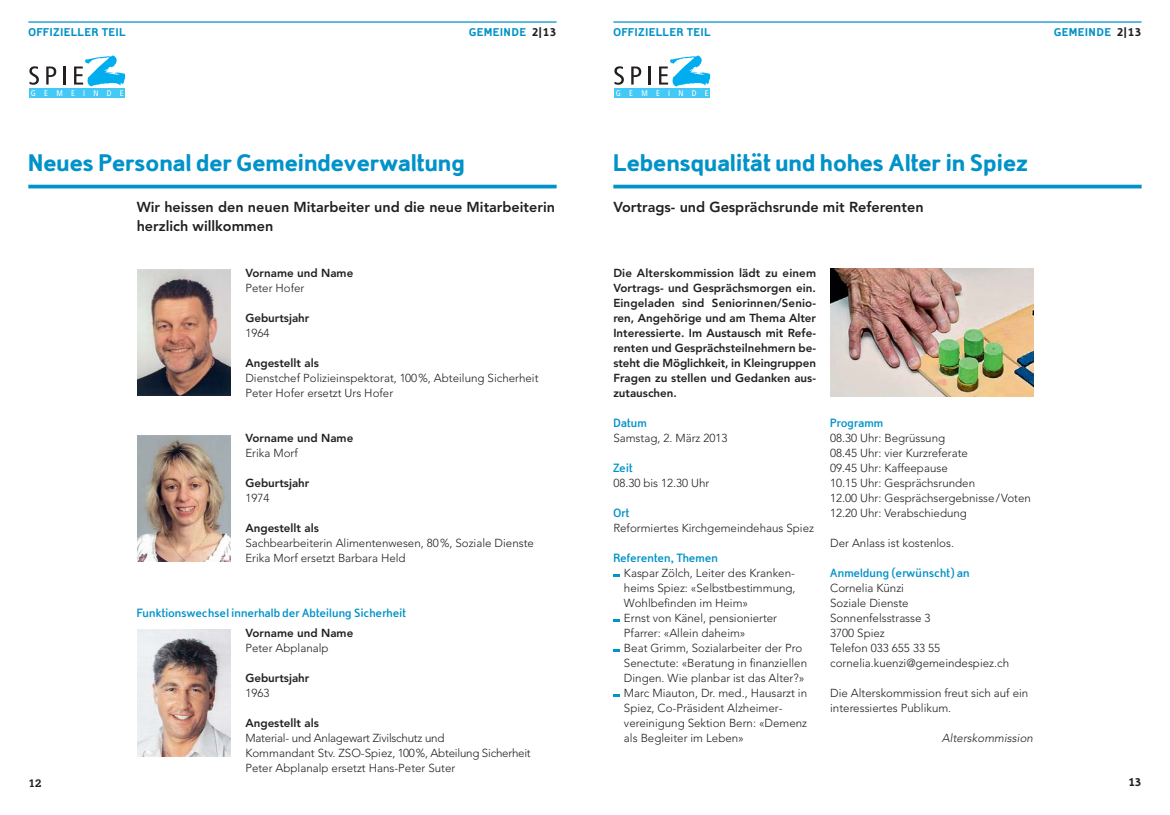
<style>
.page{position:relative;width:1170px;height:815px;background:#fff}
.page>*{position:absolute;margin:0;border:0;box-sizing:border-box;transform-origin:0 0}
.t1{font:900 25px "Domestos 98";letter-spacing:.025em;color:#0092c8}
.t2{font:800 14.38px/18.8px "Avenir";color:#231f20}
.t3{font:700 12.5px "Domestos 98";letter-spacing:.025em;color:#0092c8}
.t4{font:900 11.75px "Domestos 98";letter-spacing:.075em;color:#0092c8}
.t5{font:900 11.75px "Domestos 98";color:#231f20}
.t6{font:300 11.5px/15px "Avenir";color:#231f20}
.t7{font:800 11.5px/15px "Avenir";color:#231f20;text-align:justify}
.t8{font:300 11.5px/15px "Avenir";letter-spacing:-.02em;color:#231f20}
.t9{font:700 11.5px "Serifa";color:#231f20}
.t10{font:condensed 8.25px "Frutiger";letter-spacing:1em;color:#fff}
.s1{color:#231f20}
</style>
<div class="page">
<hr style="left:613px;top:185px;width:528px;height:3px;background:#0092c8">
<svg style="left:613px;top:574px;width:6px;height:3px"></svg>
<svg style="left:613px;top:619px;width:6px;height:3px"></svg>
<svg style="left:613px;top:649px;width:6px;height:3px"></svg>
<svg style="left:613px;top:694px;width:6px;height:3px"></svg>
<hr style="left:613px;top:21px;width:528px;height:2px;background:#0092c8">
<svg style="left:614px;top:66px;width:10px;height:19px"></svg>
<svg style="left:631px;top:67px;width:10px;height:18px"></svg>
<svg style="left:648px;top:67px;width:2px;height:18px"></svg>
<div style="left:614px;top:88px;width:96px;height:10px;background:#44c8f5"></div>
<svg style="left:659px;top:55px;width:51px;height:32px"></svg>
<hr style="left:28px;top:185px;width:528px;height:3px;background:#0092c8">
<hr style="left:28px;top:21px;width:528px;height:2px;background:#0092c8">
<svg style="left:29px;top:66px;width:10px;height:19px"></svg>
<svg style="left:46px;top:67px;width:10px;height:18px"></svg>
<hr style="left:63px;top:67px;width:3px;height:18px;background:#231f20">
<div style="left:30px;top:88px;width:95px;height:10px;background:#44c8f5"></div>
<svg style="left:74px;top:55px;width:51px;height:32px"></svg>
<img style="left:830px;top:268px;width:202px;height:129px">
<img style="left:137px;top:269px;width:94px;height:127px">
<img style="left:137px;top:435px;width:94px;height:127px">
<img style="left:137px;top:630px;width:94px;height:127px">
<p class="t4" style="left:28px;top:28px;width:99px">OFFIZIELLER TEIL</p>
<p class="t4" style="left:469px;top:28px;width:89px">GEMEINDE <span class="s1">2|13</span></p>
<p class="t4" style="left:613px;top:28px;width:99px">OFFIZIELLER TEIL</p>
<p class="t4" style="left:1053px;top:28px;width:89px">GEMEINDE <span class="s1">2|13</span></p>
<p class="t10" style="left:31px;top:90px;width:94px">GEMEINDE</p>
<p class="t10" style="left:616px;top:90px;width:94px">GEMEINDE</p>
<h1 class="t1" style="left:29px;top:154px;width:437px">Neues Personal der Gemeindeverwaltung</h1>
<h1 class="t1" style="left:613px;top:154px;width:415px">Lebensqualität und hohes Alter in Spiez</h1>
<p class="t2" style="left:137px;top:199px;width:420px">Wir heissen den neuen Mitarbeiter und die neue Mitarbeiterin herzlich willkommen</p>
<p class="t2" style="left:613px;top:199px;width:312px">Vortrags- und Gesprächsrunde mit Referenten</p>
<p class="t7" style="left:245px;top:266px;width:109px">Vorname und Name</p>
<p class="t6" style="left:245px;top:281px;width:61px">Peter Hofer</p>
<p class="t7" style="left:245px;top:311px;width:66px">Geburtsjahr</p>
<p class="t6" style="left:245px;top:326px;width:26px">1964</p>
<p class="t7" style="left:245px;top:356px;width:75px">Angestellt als</p>
<p class="t6" style="left:245px;top:371px;width:294px">Dienstchef Polizieinspektorat, 100%, Abteilung Sicherheit<br>Peter Hofer ersetzt Urs Hofer</p>
<p class="t7" style="left:245px;top:431px;width:109px">Vorname und Name</p>
<p class="t6" style="left:245px;top:446px;width:54px">Erika Morf</p>
<p class="t7" style="left:245px;top:476px;width:66px">Geburtsjahr</p>
<p class="t6" style="left:245px;top:491px;width:26px">1974</p>
<p class="t7" style="left:245px;top:521px;width:75px">Angestellt als</p>
<p class="t6" style="left:245px;top:536px;width:290px">Sachbearbeiterin Alimentenwesen, 80%, Soziale Dienste<br>Erika Morf ersetzt Barbara Held</p>
<p class="t3" style="left:137px;top:608px;width:271px">Funktionswechsel innerhalb der Abteilung Sicherheit</p>
<p class="t7" style="left:245px;top:626px;width:109px">Vorname und Name</p>
<p class="t6" style="left:245px;top:641px;width:85px">Peter Abplanalp</p>
<p class="t7" style="left:245px;top:671px;width:66px">Geburtsjahr</p>
<p class="t6" style="left:245px;top:686px;width:26px">1963</p>
<p class="t7" style="left:245px;top:716px;width:75px">Angestellt als</p>
<p class="t8" style="left:245px;top:731px;width:287px">Material- und Anlagewart Zivilschutz und<br>Kommandant Stv. ZSO-Spiez, 100%, Abteilung Sicherheit<br>Peter Abplanalp ersetzt Hans-Peter Suter</p>
<p class="t7" style="left:613px;top:266px;width:204px">Die Alterskommission lädt zu einem Vortrags- und Gesprächsmorgen ein.<br>Eingeladen sind Seniorinnen/Senio&shy;ren, Angehörige und am Thema Alter Interessierte. Im Austausch mit Refe&shy;renten und Gesprächsteilnehmern be&shy;steht die Möglichkeit, in Kleingruppen Fragen zu stellen und Gedanken aus&shy;zutauschen.</p>
<p class="t3" style="left:613px;top:418px;width:35px">Datum</p>
<p class="t6" style="left:613px;top:431px;width:116px">Samstag, 2. März 2013</p>
<p class="t3" style="left:613px;top:463px;width:21px">Zeit</p>
<p class="t6" style="left:613px;top:476px;width:97px">08.30 bis 12.30 Uhr</p>
<p class="t3" style="left:613px;top:508px;width:17px">Ort</p>
<p class="t6" style="left:613px;top:521px;width:202px">Reformiertes Kirchgemeindehaus Spiez</p>
<p class="t3" style="left:613px;top:553px;width:106px">Referenten, Themen</p>
<p class="t6" style="left:624px;top:566px;width:185px">Kaspar Zölch, Leiter des Kranken&shy;heims Spiez: «Selbstbestimmung,<br>Wohlbefinden im Heim»<br>Ernst von Känel, pensionierter<br>Pfarrer: «Allein daheim»<br>Beat Grimm, Sozialarbeiter der Pro<br>Senectute: «Beratung in finanziellen<br>Dingen. Wie planbar ist das Alter?»<br>Marc Miauton, Dr. med., Hausarzt in<br>Spiez, Co-Präsident Alzheimer - vereinigung Sektion Bern: «Demenz als Begleiter im Leben»</p>
<p class="t3" style="left:830px;top:418px;width:54px">Programm</p>
<p class="t6" style="left:830px;top:431px;width:202px">08.30 Uhr: Begrüssung<br>08.45 Uhr: vier Kurzreferate<br>09.45 Uhr: Kaffeepause<br>10.15 Uhr: Gesprächsrunden<br>12.00 Uhr: Gesprächsergebnisse/Voten<br>12.20 Uhr: Verabschiedung</p>
<p class="t6" style="left:830px;top:536px;width:125px">Der Anlass ist kostenlos.</p>
<p class="t3" style="left:830px;top:568px;width:141px">Anmeldung (erwünscht) an</p>
<p class="t6" style="left:830px;top:581px;width:180px">Cornelia Künzi<br>Soziale Dienste<br>Sonnenfelsstrasse 3<br>3700 Spiez<br>Telefon 033 655 33 55 cornelia.kuenzi@gemeindespiez.ch</p>
<p class="t6" style="left:830px;top:686px;width:200px">Die Alterskommission freut sich auf ein interessiertes Publikum.</p>
<p class="t6" style="left:941px;top:731px;width:94px">Alterskommission</p>
<p class="t9" style="left:28px;top:779px;width:15px">12</p>
<p class="t5" style="left:1129px;top:778px;width:14px">13</p>
</div>
